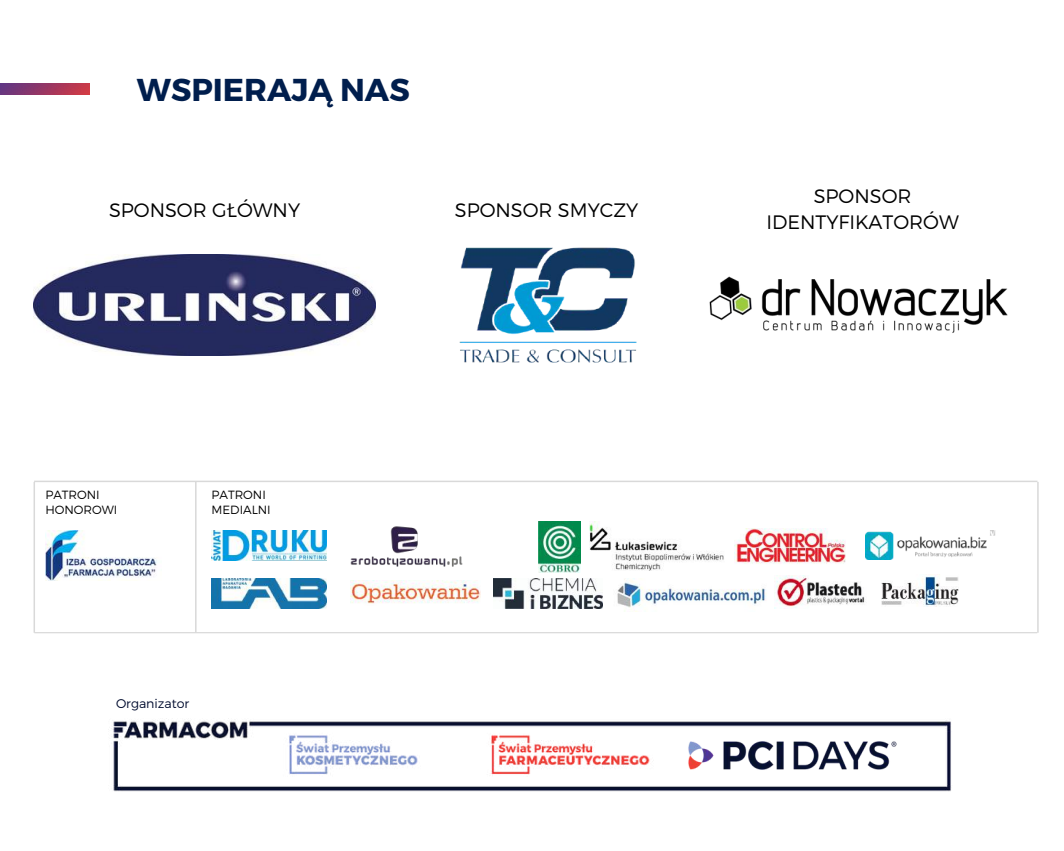
<style>
.page{position:relative;width:1064px;height:851px;background:#fff}
.page>*{position:absolute;margin:0;border:0;box-sizing:border-box;transform-origin:0 0}
.t1{font:700 31.65px "Montserrat";color:#001e4d}
.t2{font:300 19.35px/26px "Montserrat";color:#000;text-align:center}
.t3{font:300 12.6px "Montserrat";color:#000c2f}
.t4{font:300 11.85px/15.3px "Montserrat";color:#000}
</style>
<div class="page">
<img style="left:111px;top:720px;width:840px;height:72px">
<img style="left:668px;top:720px;width:249px;height:72px">
<svg style="left:34px;top:480px;width:1004px;height:153px"></svg>
<img style="left:34px;top:254px;width:341px;height:101px">
<img style="left:459px;top:247px;width:178px;height:116px">
<img style="left:709px;top:276px;width:299px;height:57px">
<img style="left:211px;top:530px;width:115px;height:30px">
<img style="left:350px;top:525px;width:112px;height:42px">
<img style="left:589px;top:521px;width:135px;height:50px">
<img style="left:538px;top:521px;width:42px;height:51px">
<img style="left:212px;top:579px;width:114px;height:29px">
<img style="left:881px;top:574px;width:77px;height:32px">
<img style="left:0;top:84px;width:89px;height:11px">
<h1 class="t1" style="left:137px;top:69px;width:274px">WSPIERAJĄ NAS</h1>
<p class="t2" style="left:109px;top:196px;width:192px">SPONSOR GŁÓWNY</p>
<p class="t2" style="left:766px;top:182px;width:194px">SPONSOR<br>IDENTYFIKATORÓW</p>
<p class="t2" style="left:455px;top:196px;width:185px">SPONSOR SMYCZY</p>
<p class="t4" style="left:45px;top:486px;width:73px">PATRONI<br>HONOROWI</p>
<p class="t4" style="left:211px;top:486px;width:61px">PATRONI<br>MEDIALNI</p>
<p class="t3" style="left:116px;top:695px;width:75px">Organizator</p>
</div>
